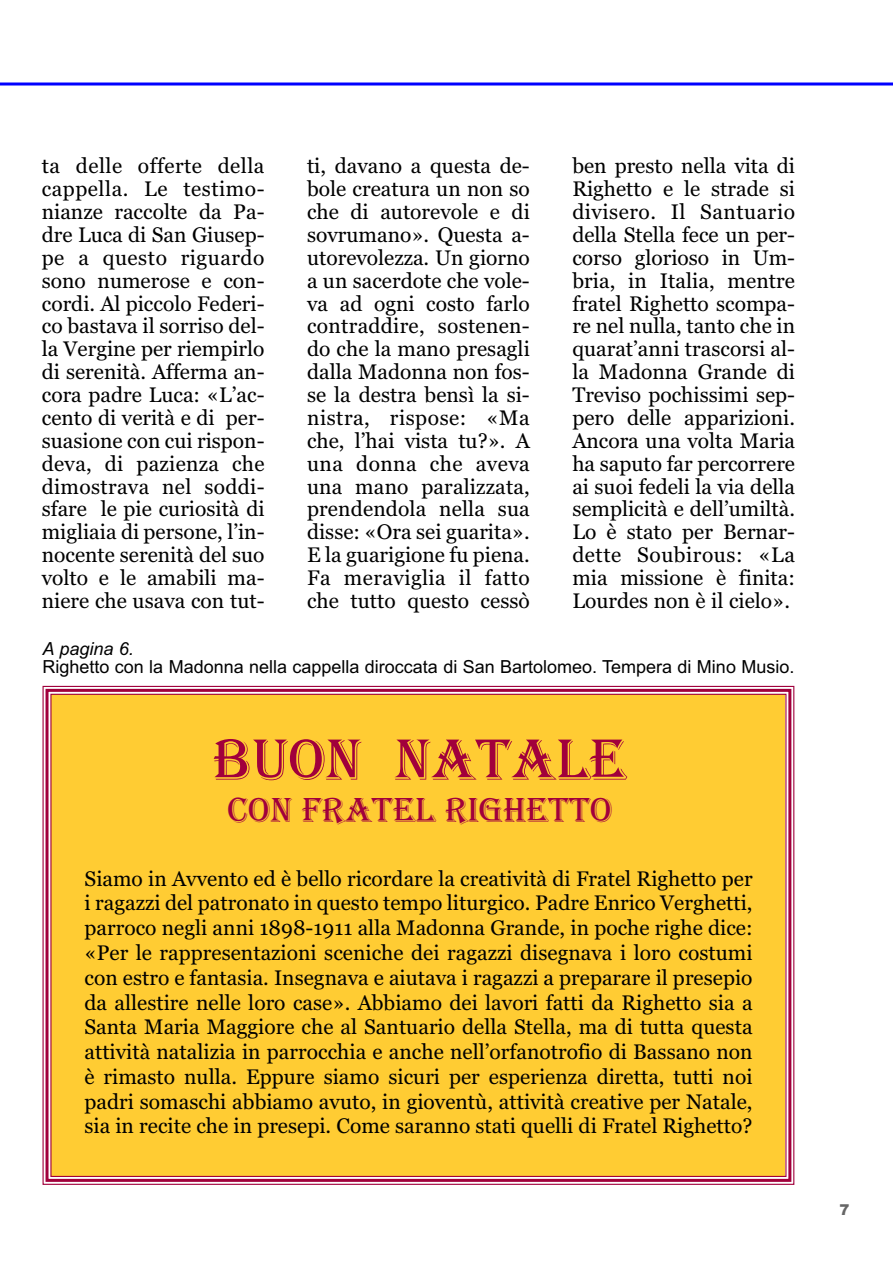
<style>
.page{position:relative;width:893px;height:1263px;background:#fff}
.page>*{position:absolute;margin:0;border:0;box-sizing:border-box;transform-origin:0 0}
.t1{font:60px "Algerian";color:#a1003c}
.t2{font:36px "Algerian";color:#a1003c}
.t3{font:21px/23px "Georgia";color:#000;text-align:justify}
.t4{font:18px "Arial";color:#000}
.t5{font:italic 18px "Arial";color:#000}
.t6{font:900 15px "Arial";color:#666}
</style>
<div class="page">
<div style="left:52px;top:695px;width:733px;height:481px;background:#fc3"></div>
<div style="left:46px;top:689px;width:745px;height:493px;border:3px solid #a1003c"></div>
<svg style="left:0;top:82px;width:893px;height:4px;background:#3f3fff"></svg>
<p class="t3" style="left:42px;top:154px;width:224px">ta delle offerte della cappella. Le testimo&shy;nianze raccolte da Pa&shy;dre Luca di San Giusep&shy;pe a questo riguardo sono numerose e con&shy;cordi. Al piccolo Federi&shy;co bastava il sorriso del&shy;la Vergine per riempirlo di serenità. Afferma an&shy;cora padre Luca: «L’ac&shy;cento di verità e di per&shy;suasione con cui rispon&shy;deva, di pazienza che dimostrava nel soddi&shy;sfare le pie curiosità di migliaia di persone, l’in&shy;nocente serenità del suo volto e le amabili ma&shy;niere che usava con tut-</p>
<p class="t3" style="left:307px;top:154px;width:224px">ti, davano a questa de&shy;bole creatura un non so che di autorevole e di sovrumano». Questa a&shy;utorevolezza. Un giorno a un sacerdote che vole&shy;va ad ogni costo farlo contraddire, sostenen&shy;do che la mano presagli dalla Madonna non fos&shy;se la destra bensì la si&shy;nistra, rispose: «Ma che, l’hai vista tu?». A una donna che aveva una mano paralizzata, prendendola nella sua disse: «Ora sei guarita».<br>E la guarigione fu piena.<br>Fa meraviglia il fatto che tutto questo cessò</p>
<p class="t3" style="left:572px;top:154px;width:224px">ben presto nella vita di Righetto e le strade si divisero. Il Santuario della Stella fece un per&shy;corso glorioso in Um&shy;bria, in Italia, mentre fratel Righetto scompa&shy;re nel nulla, tanto che in quarat’anni trascorsi al&shy;la Madonna Grande di Treviso pochissimi sep&shy;pero delle apparizioni.<br>Ancora una volta Maria ha saputo far percorrere ai suoi fedeli la via della semplicità e dell’umiltà.<br>Lo è stato per Bernar&shy;dette Soubirous: «La mia missione è finita:<br>Lourdes non è il cielo».</p>
<p class="t5" style="left:43px;top:638px;width:93px">A pagina 6.</p>
<p class="t4" style="left:43px;top:656px;width:753px">Righetto con la Madonna nella cappella diroccata di San Bartolomeo. Tempera di Mino Musio.</p>
<h1 class="t1" style="left:213px;top:724px;width:415px">BUON NATALE</h1>
<h2 class="t2" style="left:227px;top:788px;width:387px">CON FRATEL RIGHETTO</h2>
<p class="t3" style="left:84px;top:866px;width:670px;line-height:24.8px">Siamo in Avvento ed è bello ricordare la creatività di Fratel Righetto per i ragazzi del patronato in questo tempo liturgico. Padre Enrico Verghetti, parroco negli anni 1898-1911 alla Madonna Grande, in poche righe dice: «Per le rappresentazioni sceniche dei ragazzi disegnava i loro costumi con estro e fantasia. Insegnava e aiutava i ragazzi a preparare il presepio da allestire nelle loro case». Abbiamo dei lavori fatti da Righetto sia a Santa Maria Maggiore che al Santuario della Stella, ma di tutta questa attività natalizia in parrocchia e anche nell’orfanotrofio di Bassano non è rimasto nulla. Eppure siamo sicuri per esperienza diretta, tutti noi padri somaschi abbiamo avuto, in gioventù, attività creative per Natale, sia in recite che in presepi. Come saranno stati quelli di Fratel Righetto?</p>
<p class="t6" style="left:839px;top:1201px;width:12px">7</p>
</div>
